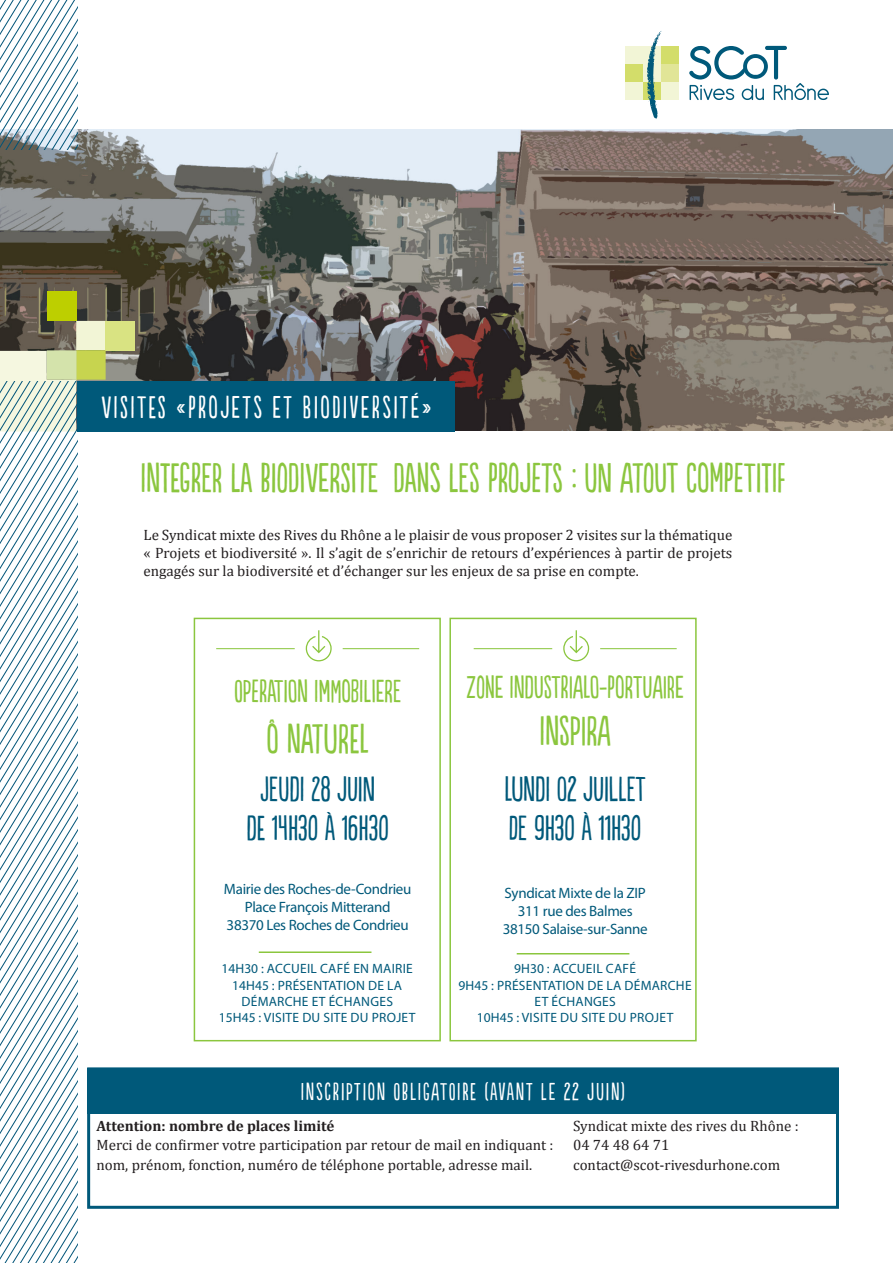
<style>
.page{position:relative;width:893px;height:1263px;background:#fff}
.page>*{position:absolute;margin:0;border:0;box-sizing:border-box;transform-origin:0 0}
.t1{font:39px "Populaire";color:#8bc63e}
.t2{font:33px "Populaire";color:#00597a}
.t3{font:30px "Populaire";color:#8bc63e}
.t4{font:29.7px "Populaire";letter-spacing:.08em;color:#fff}
.t5{font:23.1px "Populaire";letter-spacing:.08em;color:#fff}
.t6{font:15px/18px "Cambria";color:#231f20;text-align:justify}
.t7{font:15px "Myriad Pro";letter-spacing:-.02em;color:#00597a}
.t8{font:700 15px "Cambria";color:#231f20}
.t9{font:13.5px/16.2px "Myriad Pro";letter-spacing:.02em;color:#00597a;text-align:center}
</style>
<div class="page">
<img style="left:0;top:129px;width:893px;height:302px">
<div style="left:661px;top:46px;width:18px;height:18px;background:#d3dd6a"></div>
<div style="left:661px;top:64px;width:18px;height:18px;background:#e1e597"></div>
<div style="left:661px;top:82px;width:18px;height:18px;background:#f2f5d6"></div>
<div style="left:643px;top:46px;width:18px;height:18px;background:#f2f5d6"></div>
<div style="left:643px;top:64px;width:18px;height:18px;background:#f2f5d6"></div>
<div style="left:643px;top:82px;width:18px;height:18px;background:#d3dd6a"></div>
<div style="left:625px;top:46px;width:18px;height:18px;background:#f2f5d6"></div>
<div style="left:625px;top:64px;width:18px;height:18px;background:#d3dd6a"></div>
<div style="left:625px;top:82px;width:18px;height:18px;background:#f2f5d6"></div>
<svg style="left:689px;top:46px;width:140px;height:54px"></svg>
<svg style="left:647px;top:31px;width:15px;height:88px"></svg>
<div style="left:78px;top:382px;width:377px;height:50px;background:#00597a"></div>
<div style="left:106px;top:321px;width:29px;height:29px;background:#d9e382"></div>
<svg style="left:0;top:321px;width:106px;height:111px"></svg>
<div style="left:47px;top:291px;width:29px;height:30px;background:#bdcf00"></div>
<svg style="left:0;top:382px;width:77px;height:881px"></svg>
<svg style="left:0;top:0;width:78px;height:150px"></svg>
<div style="left:87px;top:1068px;width:752px;height:46px;background:#00597a"></div>
<div style="left:87px;top:1067px;width:752px;height:142px;border:3px solid #00597a"></div>
<svg style="left:306px;top:630px;width:26px;height:31px"></svg>
<hr style="left:216px;top:648px;width:79px;height:1px;background:#8bc63e">
<hr style="left:343px;top:648px;width:76px;height:1px;background:#8bc63e">
<div style="left:194px;top:618px;width:247px;height:423px;border:2px solid #8bc63e"></div>
<div style="left:449px;top:618px;width:248px;height:423px;border:2px solid #8bc63e"></div>
<svg style="left:563px;top:630px;width:26px;height:31px"></svg>
<hr style="left:474px;top:648px;width:78px;height:1px;background:#8bc63e">
<hr style="left:600px;top:648px;width:77px;height:1px;background:#8bc63e">
<hr style="left:259px;top:951px;width:112px;height:2px;background:#8bc63e">
<hr style="left:517px;top:953px;width:112px;height:1px;background:#8bc63e">
<p class="t4" style="left:102px;top:391px;width:331px">VISITES «PROJETS ET BIODIVERSITÉ»</p>
<p class="t1" style="left:140px;top:457px;width:646px">INTEGRER LA BIODIVERSITE DANS LES PROJETS : UN ATOUT COMPETITIF</p>
<p class="t6" style="left:144px;top:526px;width:590px">Le Syndicat mixte des Rives du Rhône a le plaisir de vous proposer 2 visites sur la thématique « Projets et biodiversité ». Il s’agit de s’enrichir de retours d’expériences à partir de projets engagés sur la biodiversité et d’échanger sur les enjeux de sa prise en compte.</p>
<p class="t3" style="left:234px;top:675px;width:169px">OPERATION IMMOBILIERE</p>
<p class="t1" style="left:267px;top:717px;width:104px">Ô NATUREL</p>
<p class="t2" style="left:260px;top:771px;width:116px">JEUDI 28 JUIN</p>
<p class="t2" style="left:247px;top:810px;width:144px">DE 14H30 À 16H30</p>
<p class="t7" style="left:224px;top:880px;width:189px">Mairie des Roches-de-Condrieu</p>
<p class="t7" style="left:245px;top:898px;width:147px">Place François Mitterand</p>
<p class="t7" style="left:227px;top:916px;width:184px">38370 Les Roches de Condrieu</p>
<p class="t9" style="left:221px;top:960px;width:193px">14H30 : ACCUEIL CAFÉ EN MAIRIE</p>
<p class="t9" style="left:232px;top:977px;width:171px">14H45 : PRÉSENTATION DE LA<br>DÉMARCHE ET ÉCHANGES</p>
<p class="t9" style="left:219px;top:1009px;width:198px">15H45 : VISITE DU SITE DU PROJET</p>
<p class="t3" style="left:467px;top:671px;width:217px">ZONE INDUSTRIALO-PORTUAIRE</p>
<p class="t1" style="left:540px;top:709px;width:72px">INSPIRA</p>
<p class="t2" style="left:504px;top:771px;width:143px">LUNDI 02 JUILLET</p>
<p class="t2" style="left:509px;top:810px;width:134px">DE 9H30 À 11H30</p>
<p class="t7" style="left:505px;top:884px;width:143px">Syndicat Mixte de la ZIP</p>
<p class="t7" style="left:518px;top:902px;width:116px">311 rue des Balmes</p>
<p class="t7" style="left:503px;top:920px;width:146px">38150 Salaise-sur-Sanne</p>
<p class="t9" style="left:514px;top:960px;width:123px">9H30 : ACCUEIL CAFÉ</p>
<p class="t9" style="left:459px;top:977px;width:235px">9H45 : PRÉSENTATION DE LA DÉMARCHE<br>ET ÉCHANGES</p>
<p class="t9" style="left:477px;top:1009px;width:198px">10H45 : VISITE DU SITE DU PROJET</p>
<p class="t5" style="left:301px;top:1079px;width:326px">INSCRIPTION OBLIGATOIRE (AVANT LE 22 JUIN)</p>
<p class="t8" style="left:96px;top:1115px;width:239px">Attention: nombre de places limité</p>
<p class="t6" style="left:96px;top:1136px;width:459px">Merci de confirmer votre participation par retour de mail en indiquant :</p>
<p class="t6" style="left:96px;top:1155px;width:437px">nom, prénom, fonction, numéro de téléphone portable, adresse mail.</p>
<p class="t6" style="left:573px;top:1116px;width:227px">Syndicat mixte des rives du Rhône :</p>
<p class="t6" style="left:573px;top:1136px;width:98px">04 74 48 64 71</p>
<p class="t6" style="left:573px;top:1155px;width:209px">contact@scot-rivesdurhone.com</p>
</div>
